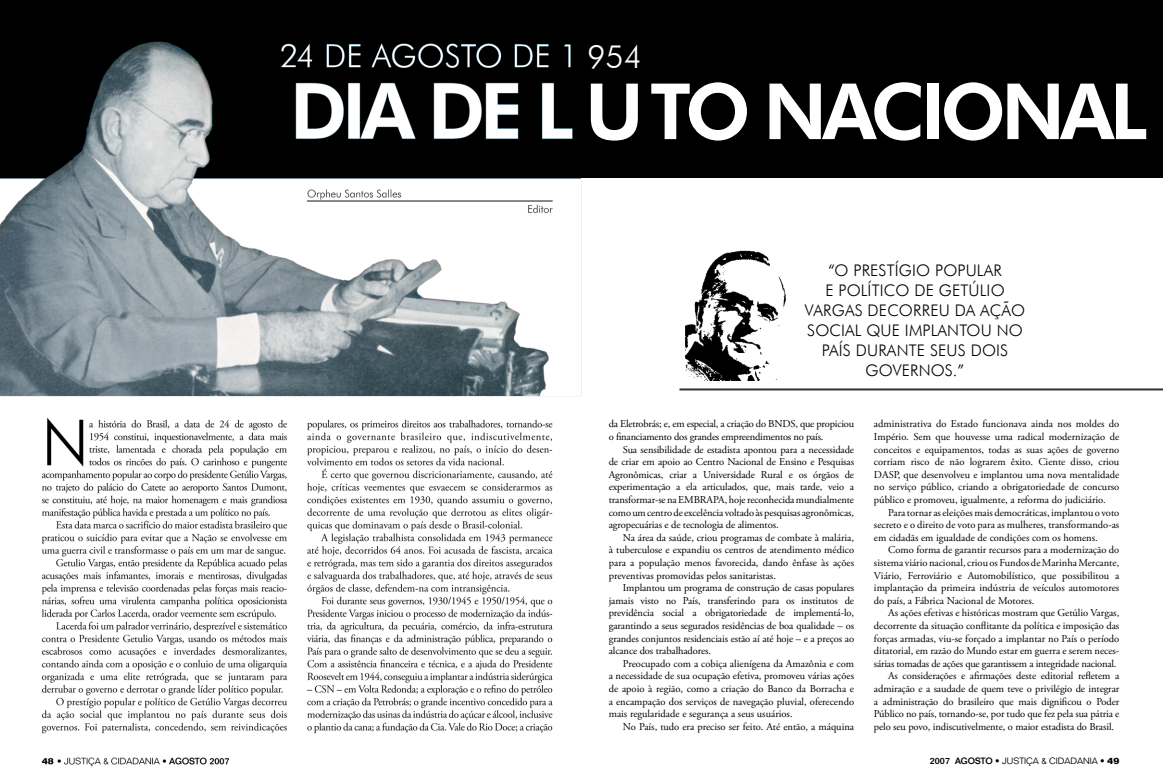
<style>
.page{position:relative;width:1163px;height:780px;background:#fff}
.page>*{position:absolute;margin:0;border:0;box-sizing:border-box;transform-origin:0 0}
.t1{font:800 77.6px "Futura BT";letter-spacing:-.06em;color:#fff}
.t2{font:300 16px/20px "Futura BT";letter-spacing:.01em;color:#000;text-align:center}
.t3{font:10.5px/12.6px "Adobe Garamond Pro";letter-spacing:-.01em;color:#000;text-align:justify}
.t4{font:300 9px "Folio";color:#000}
.s1{font-weight:500}
.s2{font-weight:700}
</style>
<div class="page">
<img style="left:0;top:0;width:582px;height:767px">
<div style="left:581px;top:0;width:581px;height:179px;background:#000"></div>
<hr style="left:581px;top:179px;width:581px;height:1px;background:#fff">
<img style="left:685px;top:250px;width:101px;height:130px">
<hr style="left:679px;top:388px;width:483px;height:2px;background:#2a3537">
<h1 class="t1" style="left:289px;top:64px;width:859px">DIA DE L UTO NACIONAL</h1>
<h2 class="t2" style="left:804px;top:260px;width:222px">“O PRESTÍGIO POPULAR<br>E POLÍTICO DE GETÚLIO<br>VARGAS DECORREU DA AÇÃO<br>SOCIAL QUE IMPLANTOU NO<br>PAÍS DURANTE SEUS DOIS<br>GOVERNOS.”</h2>
<p class="t3" style="left:608px;top:418px;width:247px">da Eletrobrás; e, em especial, a criação do BNDS, que propiciou o financiamento dos grandes empreendimentos no país.</p>
<p class="t3" style="left:608px;top:443px;width:247px;text-indent:14px">Sua sensibilidade de estadista apontou para a necessidade de criar em apoio ao Centro Nacional de Ensino e Pesquisas Agronômicas, criar a Universidade Rural e os órgãos de experimentação a ela articulados, que, mais tarde, veio a transformar-se na EMBRAPA, hoje reconhecida mundialmente como um centro de excelência voltado às pesquisas agronômicas, agropecuárias e de tecnologia de alimentos.</p>
<p class="t3" style="left:608px;top:531px;width:247px;text-indent:14px">Na área da saúde, criou programas de combate à malária, à tuberculose e expandiu os centros de atendimento médico para a população menos favorecida, dando ênfase às ações preventivas promovidas pelos sanitaristas.</p>
<p class="t3" style="left:608px;top:582px;width:247px;text-indent:14px">Implantou um programa de construção de casas populares jamais visto no País, transferindo para os institutos de previdência social a obrigatoriedade de implementá-lo, garantindo a seus segurados residências de boa qualidade – os grandes conjuntos residenciais estão aí até hoje – e a preços ao alcance dos trabalhadores.</p>
<p class="t3" style="left:608px;top:657px;width:247px;text-indent:14px">Preocupado com a cobiça alienígena da Amazônia e com a necessidade de sua ocupação efetiva, promoveu várias ações de apoio à região, como a criação do Banco da Borracha e a encampação dos serviços de navegação pluvial, oferecendo mais regularidade e segurança a seus usuários.</p>
<p class="t3" style="left:623px;top:720px;width:233px">No País, tudo era preciso ser feito. Até então, a máquina</p>
<p class="t3" style="left:873px;top:418px;width:247px">administrativa do Estado funcionava ainda nos moldes do Império. Sem que houvesse uma radical modernização de conceitos e equipamentos, todas as suas ações de governo corriam risco de não lograrem êxito. Ciente disso, criou DASP, que desenvolveu e implantou uma nova mentalidade no serviço público, criando a obrigatoriedade de concurso público e promoveu, igualmente, a reforma do judiciário.</p>
<p class="t3" style="left:873px;top:506px;width:247px;text-indent:14px">Para tornar as eleições mais democráticas, implantou o voto secreto e o direito de voto para as mulheres, transformando-as em cidadãs em igualdade de condições com os homens.</p>
<p class="t3" style="left:873px;top:544px;width:247px;text-indent:14px">Como forma de garantir recursos para a modernização do sistema viário nacional, criou os Fundos de Marinha Mercante, Viário, Ferroviário e Automobilístico, que possibilitou a implantação da primeira indústria de veículos automotores do país, a Fábrica Nacional de Motores.</p>
<p class="t3" style="left:888px;top:607px;width:233px">As ações efetivas e históricas mostram que Getúlio Vargas,</p>
<p class="t3" style="left:873px;top:619px;width:247px">decorrente da situação conflitante da política e imposição das</p>
<p class="t3" style="left:873px;top:632px;width:247px">forças armadas, viu-se forçado a implantar no País o período</p>
<p class="t3" style="left:873px;top:645px;width:247px">ditatorial, em razão do Mundo estar em guerra e serem neces-</p>
<p class="t3" style="left:873px;top:657px;width:244px">sárias tomadas de ações que garantissem a integridade nacional.</p>
<p class="t3" style="left:888px;top:670px;width:233px">As considerações e afirmações deste editorial refletem a</p>
<p class="t3" style="left:873px;top:682px;width:247px">admiração e a saudade de quem teve o privilégio de integrar</p>
<p class="t3" style="left:873px;top:695px;width:247px">a administração do brasileiro que mais dignificou o Poder</p>
<p class="t3" style="left:873px;top:708px;width:247px">Público no país, tornando-se, por tudo que fez pela sua pátria e</p>
<p class="t3" style="left:873px;top:720px;width:241px">pelo seu povo, indiscutivelmente, o maior estadista do Brasil.</p>
<p class="t4" style="left:929px;top:755px;width:191px"><span class="s1">2007 AGOSTO</span> • JUSTIÇA &amp; CIDADANIA • <span class="s2">49</span></p>
</div>
